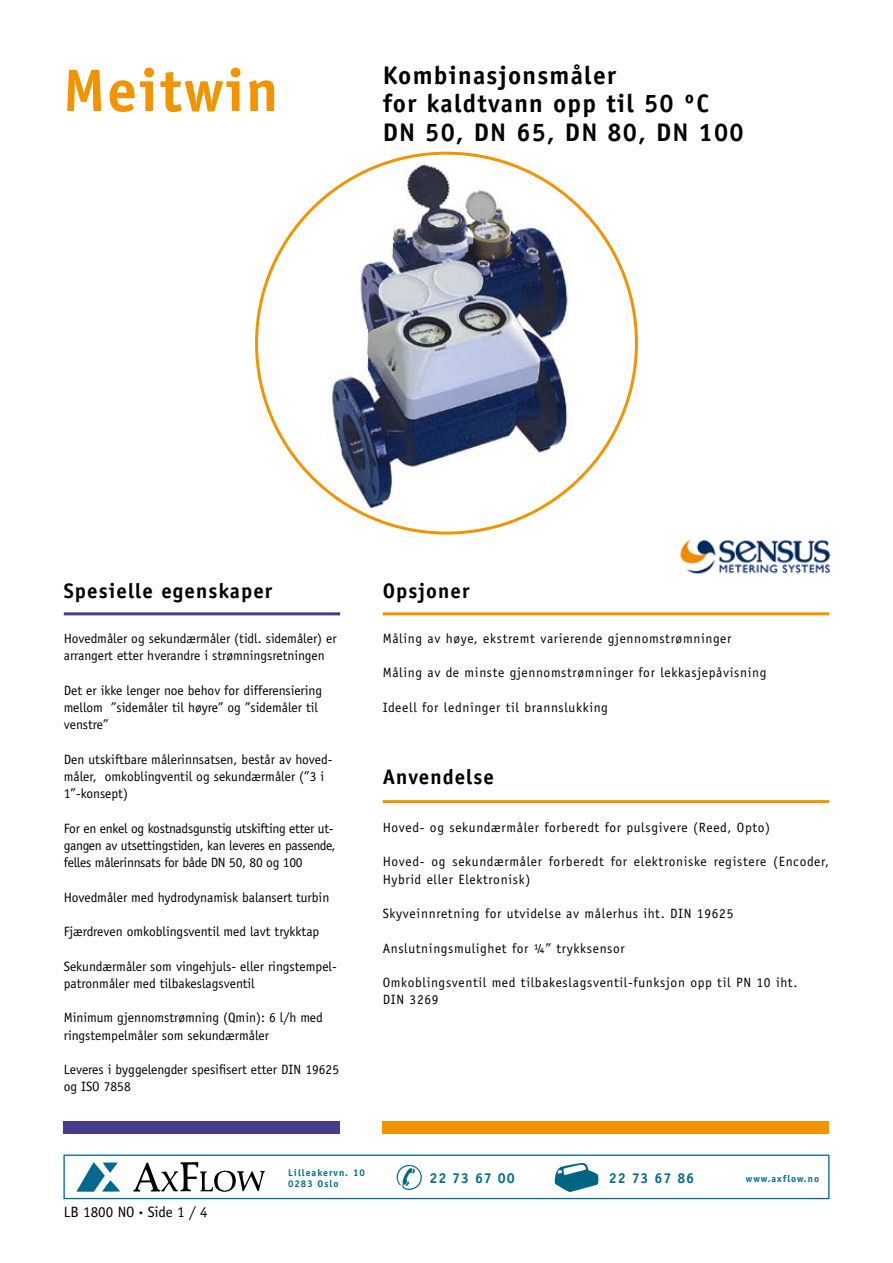
<style>
.page{position:relative;width:893px;height:1263px;background:#fff}
.page>*{position:absolute;margin:0;border:0;box-sizing:border-box;transform-origin:0 0}
.t1{font:700 60px "Officina Sans";letter-spacing:.03em;color:#f29400}
.t2{font:700 25.5px/28.5px "Officina Sans";letter-spacing:.05em;color:#000}
.t3{font:700 21px "Officina Sans";letter-spacing:.05em;color:#000}
.t4{font:15px "Officina Sans";color:#000}
.t5{font:700 14.4px "Officina Sans";letter-spacing:.06em;color:#006a8d}
.t6{font:13.5px/17.2px "Officina Sans";color:#000}
.t7{font:13.5px/17.2px "Officina Sans";letter-spacing:.05em;color:#000}
.t8{font:13.5px/17.2px "Officina Sans";letter-spacing:-.02em;color:#000}
.t9{font:700 9.75px/10.5px "Officina Sans";letter-spacing:.1em;color:#006a8d}
</style>
<div class="page">
<div style="left:63px;top:1154px;width:766px;height:45px;border:1px solid #006a8d"></div>
<svg style="left:555px;top:1163px;width:43px;height:29px"></svg>
<svg style="left:397px;top:1165px;width:25px;height:25px"></svg>
<svg style="left:133px;top:1162px;width:132px;height:30px"></svg>
<svg style="left:77px;top:1162px;width:43px;height:30px"></svg>
<div style="left:383px;top:1121px;width:446px;height:13px;background:#f29400"></div>
<div style="left:64px;top:1121px;width:276px;height:13px;background:#463a8c"></div>
<img style="left:680px;top:539px;width:151px;height:36px">
<hr style="left:383px;top:612px;width:446px;height:3px;background:#f29400">
<hr style="left:64px;top:612px;width:276px;height:3px;background:#463a8c">
<hr style="left:383px;top:800px;width:446px;height:3px;background:#f29400">
<img style="left:329px;top:162px;width:246px;height:349px">
<h1 class="t1" style="left:63px;top:53px;width:217px">Meitwin</h1>
<h2 class="t2" style="left:383px;top:61px;width:362px">Kombinasjonsmåler<br>for kaldtvann opp til 50 ºC<br>DN 50, DN 65, DN 80, DN 100</h2>
<h3 class="t3" style="left:64px;top:578px;width:210px">Spesielle egenskaper</h3>
<h3 class="t3" style="left:383px;top:578px;width:88px">Opsjoner</h3>
<p class="t6" style="left:64px;top:630px;width:275px">Hovedmåler og sekundærmåler (tidl. sidemåler) er arrangert etter hverandre i strømningsretningen</p>
<p class="t6" style="left:64px;top:681px;width:260px">Det er ikke lenger noe behov for differensiering mellom ”sidemåler til høyre” og ”sidemåler til venstre”</p>
<p class="t6" style="left:64px;top:750px;width:270px">Den utskiftbare målerinnsatsen, består av hoved&shy;måler, omkoblingventil og sekundærmåler (”3 i<br>1”-konsept)</p>
<p class="t8" style="left:64px;top:819px;width:273px">For en enkel og kostnadsgunstig utskifting etter ut&shy;gangen av utsettingstiden, kan leveres en passende, felles målerinnsats for både DN 50, 80 og 100</p>
<p class="t6" style="left:64px;top:888px;width:267px">Hovedmåler med hydrodynamisk balansert turbin</p>
<p class="t6" style="left:64px;top:923px;width:257px">Fjærdreven omkoblingsventil med lavt trykktap</p>
<p class="t6" style="left:64px;top:957px;width:275px">Sekundærmåler som vingehjuls- eller ringstempel&shy;patronmåler med tilbakeslagsventil</p>
<p class="t6" style="left:64px;top:1009px;width:261px">Minimum gjennomstrømning (Qmin): 6 l/h med ringstempelmåler som sekundærmåler</p>
<p class="t6" style="left:64px;top:1061px;width:277px">Leveres i byggelengder spesifisert etter DIN 19625 og ISO 7858</p>
<p class="t7" style="left:383px;top:630px;width:350px">Måling av høye, ekstremt varierende gjennomstrømninger</p>
<p class="t7" style="left:383px;top:664px;width:385px">Måling av de minste gjennomstrømninger for lekkasjepåvisning</p>
<p class="t7" style="left:383px;top:699px;width:227px">Ideell for ledninger til brannslukking</p>
<h3 class="t3" style="left:383px;top:764px;width:113px">Anvendelse</h3>
<p class="t7" style="left:383px;top:819px;width:389px">Hoved- og sekundærmåler forberedt for pulsgivere (Reed, Opto)</p>
<p class="t7" style="left:383px;top:853px;width:448px">Hoved- og sekundærmåler forberedt for elektroniske registere (Encoder,<br>Hybrid eller Elektronisk)</p>
<p class="t7" style="left:383px;top:905px;width:352px">Skyveinnretning for utvidelse av målerhus iht. DIN 19625</p>
<p class="t7" style="left:383px;top:939px;width:244px">Anslutningsmulighet for ¼” trykksensor</p>
<p class="t7" style="left:383px;top:974px;width:416px">Omkoblingsventil med tilbakeslagsventil-funksjon opp til PN 10 iht.<br>DIN 3269</p>
<p class="t4" style="left:64px;top:1203px;width:145px">LB 1800 NO <sup>.</sup> Side 1 / 4</p>
<p class="t9" style="left:288px;top:1167px;width:78px">Lilleakervn. 10<br>0283 Oslo</p>
<p class="t5" style="left:429px;top:1169px;width:87px">22 73 67 00</p>
<p class="t5" style="left:609px;top:1169px;width:87px">22 73 67 86</p>
<p class="t9" style="left:746px;top:1173px;width:75px">www.axflow.no</p>
</div>
